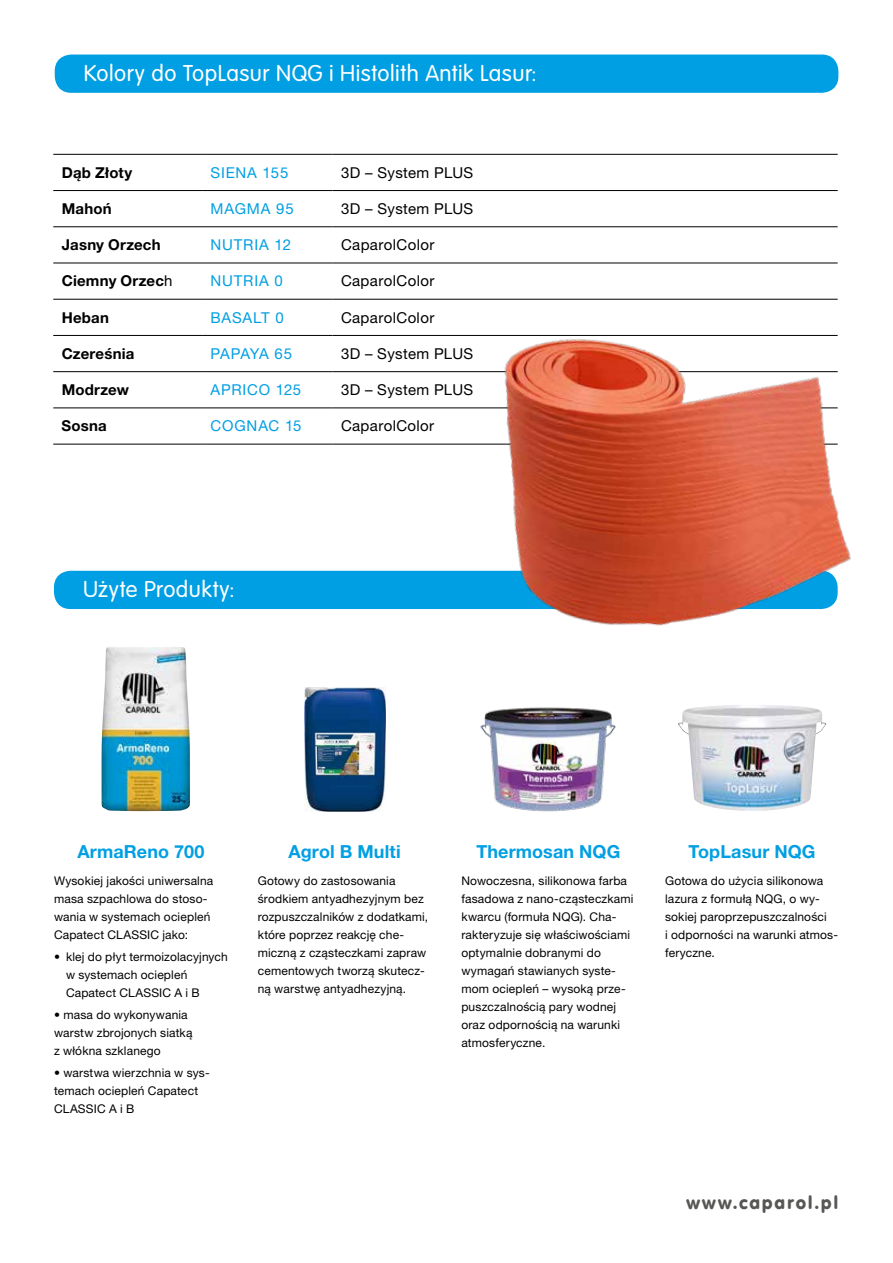
<style>
.page{position:relative;width:893px;height:1263px;background:#fff}
.page>*{position:absolute;margin:0;border:0;box-sizing:border-box;transform-origin:0 0}
.t1{font:22.5px "VAG Rounded 22";letter-spacing:.02em;color:#fff}
.t2{font:700 18px "Helvetica Neue LT Pro";letter-spacing:.005em;color:#009fe3}
.t3{font:18px "VAG Rounded EU";letter-spacing:.1em;color:#575756}
.t4{font:15px "Helvetica Neue LT Pro";letter-spacing:.025em;color:#000}
.t5{font:700 15px "Helvetica Neue LT Pro";letter-spacing:.015em;color:#000}
.t6{font:15px "Helvetica Neue LT Pro";letter-spacing:.055em;color:#009fe3}
.t7{font:15px "Helvetica Neue LT Pro";color:#009fe3}
.t8{font:12px/18px "Helvetica Neue LT Pro";letter-spacing:.015em;color:#000}
.s1{font-weight:400}
</style>
<div class="page">
<hr style="left:53px;top:154px;width:149px;height:1px;background:#000">
<hr style="left:202px;top:154px;width:131px;height:1px;background:#000">
<hr style="left:333px;top:154px;width:505px;height:1px;background:#000">
<hr style="left:53px;top:190px;width:149px;height:1px;background:#000">
<hr style="left:202px;top:190px;width:131px;height:1px;background:#000">
<hr style="left:333px;top:190px;width:505px;height:1px;background:#000">
<hr style="left:53px;top:226px;width:149px;height:1px;background:#000">
<hr style="left:202px;top:226px;width:131px;height:1px;background:#000">
<hr style="left:333px;top:226px;width:505px;height:1px;background:#000">
<hr style="left:53px;top:263px;width:149px;height:1px;background:#000">
<hr style="left:202px;top:263px;width:131px;height:1px;background:#000">
<hr style="left:333px;top:263px;width:505px;height:1px;background:#000">
<hr style="left:53px;top:299px;width:149px;height:1px;background:#000">
<hr style="left:202px;top:299px;width:131px;height:1px;background:#000">
<hr style="left:333px;top:299px;width:505px;height:1px;background:#000">
<hr style="left:53px;top:335px;width:149px;height:1px;background:#000">
<hr style="left:202px;top:335px;width:131px;height:1px;background:#000">
<hr style="left:333px;top:335px;width:505px;height:1px;background:#000">
<hr style="left:53px;top:371px;width:149px;height:1px;background:#000">
<hr style="left:202px;top:371px;width:131px;height:1px;background:#000">
<hr style="left:333px;top:371px;width:505px;height:1px;background:#000">
<hr style="left:53px;top:407px;width:149px;height:1px;background:#000">
<hr style="left:202px;top:407px;width:131px;height:1px;background:#000">
<hr style="left:333px;top:407px;width:505px;height:1px;background:#000">
<hr style="left:53px;top:444px;width:149px;height:1px;background:#000">
<hr style="left:202px;top:444px;width:131px;height:1px;background:#000">
<hr style="left:333px;top:444px;width:505px;height:1px;background:#000">
<img style="left:678px;top:705px;width:148px;height:106px">
<img style="left:480px;top:707px;width:136px;height:104px">
<img style="left:102px;top:647px;width:88px;height:164px">
<img style="left:304px;top:688px;width:82px;height:123px">
<div style="left:54px;top:571px;width:784px;height:38px;background:#009fe3;border-radius:16px"></div>
<div style="left:55px;top:55px;width:783px;height:38px;background:#009fe3;border-radius:16px"></div>
<img style="left:476px;top:334px;width:375px;height:292px">
<h1 class="t1" style="left:84px;top:60px;width:455px">Kolory do TopLasur NQG i Histolith Antik Lasur:</h1>
<p class="t5" style="left:62px;top:163px;width:72px">Dąb Złoty</p>
<p class="t6" style="left:211px;top:163px;width:79px">SIENA 155</p>
<p class="t4" style="left:341px;top:163px;width:134px">3D – System PLUS</p>
<p class="t5" style="left:62px;top:199px;width:52px">Mahoń</p>
<p class="t6" style="left:211px;top:200px;width:85px">MAGMA 95</p>
<p class="t4" style="left:341px;top:200px;width:134px">3D – System PLUS</p>
<p class="t5" style="left:62px;top:236px;width:101px">Jasny Orzech</p>
<p class="t6" style="left:211px;top:236px;width:82px">NUTRIA 12</p>
<p class="t4" style="left:341px;top:236px;width:95px">CaparolColor</p>
<p class="t5" style="left:62px;top:272px;width:112px">Ciemny Orzec<span class="s1">h</span></p>
<p class="t6" style="left:211px;top:272px;width:74px">NUTRIA 0</p>
<p class="t4" style="left:341px;top:272px;width:95px">CaparolColor</p>
<p class="t5" style="left:62px;top:308px;width:49px">Heban</p>
<p class="t6" style="left:211px;top:308px;width:75px">BASALT 0</p>
<p class="t4" style="left:341px;top:308px;width:95px">CaparolColor</p>
<p class="t5" style="left:62px;top:344px;width:74px">Czereśnia</p>
<p class="t7" style="left:210px;top:345px;width:83px">PAPAYA 65</p>
<p class="t4" style="left:341px;top:345px;width:134px">3D – System PLUS</p>
<p class="t5" style="left:62px;top:380px;width:69px">Modrzew</p>
<p class="t6" style="left:210px;top:381px;width:92px">APRICO 125</p>
<p class="t4" style="left:341px;top:381px;width:134px">3D – System PLUS</p>
<p class="t5" style="left:62px;top:417px;width:47px">Sosna</p>
<p class="t6" style="left:210px;top:417px;width:93px">COGNAC 15</p>
<p class="t4" style="left:341px;top:417px;width:95px">CaparolColor</p>
<h1 class="t1" style="left:83px;top:576px;width:153px">Użyte Produkty:</h1>
<h2 class="t2" style="left:77px;top:840px;width:129px">ArmaReno 700</h2>
<p class="t8" style="left:54px;top:871px;width:161px">Wysokiej jakości uniwersalna masa szpachlowa do stoso&shy;wania w systemach ociepleń<br>Capatect CLASSIC jako:</p>
<p class="t8" style="left:66px;top:947px;width:163px;text-indent:-12px">• klej do płyt termoizolacyjnych w systemach ociepleń<br>Capatect CLASSIC A i B</p>
<p class="t8" style="left:54px;top:1005px;width:140px">• masa do wykonywania warstw zbrojonych siatką z włókna szklanego</p>
<p class="t8" style="left:54px;top:1064px;width:157px">• warstwa wierzchnia w sys&shy;temach ociepleń Capatect<br>CLASSIC A i B</p>
<h2 class="t2" style="left:289px;top:840px;width:114px">Agrol B Multi</h2>
<p class="t8" style="left:258px;top:871px;width:172px">Gotowy do zastosowania środkiem antyadhezyjnym bez rozpuszczalników z dodatkami, które poprzez reakcję che&shy;miczną z cząsteczkami zapraw cementowych tworzą skutecz&shy;ną warstwę antyadhezyjną.</p>
<h2 class="t2" style="left:476px;top:840px;width:145px">Thermosan NQG</h2>
<p class="t8" style="left:461px;top:871px;width:174px">Nowoczesna, silikonowa farba fasadowa z nano-cząsteczkami kwarcu (formuła NQG). Cha&shy;rakteryzuje się właściwościami optymalnie dobranymi do wymagań stawianych syste&shy;mom ociepleń – wysoką prze&shy;puszczalnością pary wodnej oraz odpornością na warunki atmosferyczne.</p>
<h2 class="t2" style="left:689px;top:840px;width:128px">TopLasur NQG</h2>
<p class="t8" style="left:665px;top:871px;width:175px">Gotowa do użycia silikonowa lazura z formułą NQG, o wy&shy;sokiej paroprzepuszczalności<br>i odporności na warunki atmos&shy;feryczne.</p>
<h2 class="t3" style="left:686px;top:1192px;width:154px">www.caparol.pl</h2>
</div>
